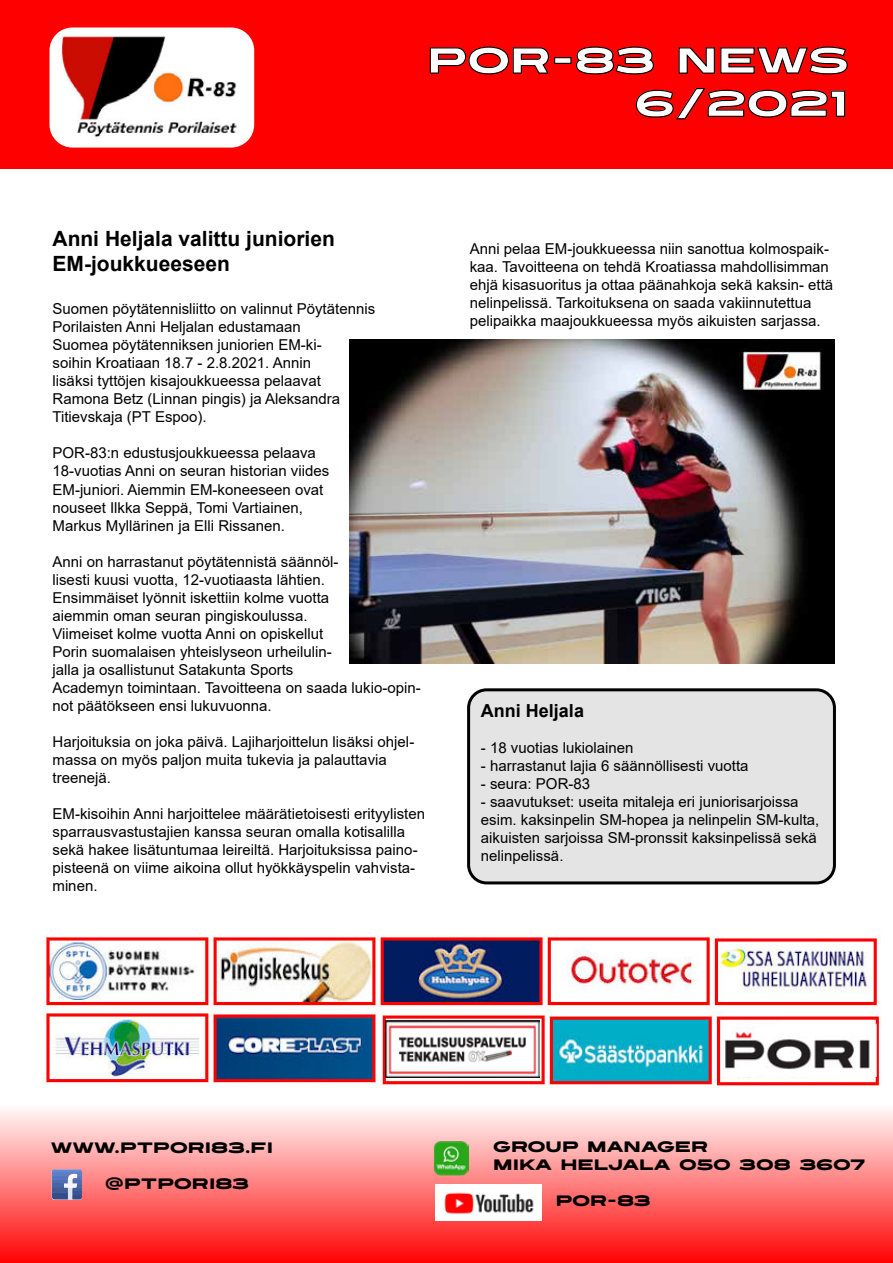
<style>
.page{position:relative;width:893px;height:1263px;background:#fff}
.page>*{position:absolute;margin:0;border:0;box-sizing:border-box;transform-origin:0 0}
.t1{font:700 36px/43.2px "PORI Sans";color:#fff;text-align:right}
.t2{font:700 21px/25.2px "Arial";color:#000}
.t3{font:700 18px "Arial";color:#000}
.t4{font:15px/18px "Arial";color:#000}
.t5{font:700 15px/18px "PORI Sans";color:#000}
</style>
<div class="page">
<div style="left:0;top:1102px;width:893px;height:161px;background:linear-gradient(to bottom,#fff,#ff0404)"></div>
<div style="left:0;top:0;width:893px;height:168px;background:#f00"></div>
<img style="left:50px;top:28px;width:204px;height:120px">
<img style="left:433px;top:1140px;width:36px;height:35px">
<svg style="left:429px;top:46px;width:120px;height:29px"></svg>
<div style="left:554px;top:57px;width:18px;height:7px;border:1px solid #000"></div>
<svg style="left:576px;top:46px;width:78px;height:29px"></svg>
<svg style="left:678px;top:46px;width:170px;height:29px"></svg>
<svg style="left:635px;top:88px;width:211px;height:32px"></svg>
<svg style="left:52px;top:1169px;width:30px;height:31px"></svg>
<img style="left:436px;top:1184px;width:105px;height:36px">
<img style="left:42px;top:935px;width:839px;height:151px">
<img style="left:385px;top:1021px;width:155px;height:56px">
<img style="left:350px;top:339px;width:484px;height:325px">
<div style="left:469px;top:690px;width:365px;height:193px;background:#e4e4e4;border-radius:18px"></div>
<div style="left:467px;top:688px;width:369px;height:196px;border:3px solid #000;border-radius:18px"></div>
<h1 class="t1" style="left:427px;top:38px;width:423px">POR-83 NEWS<br>6/2021</h1>
<h2 class="t2" style="left:52px;top:226px;width:284px">Anni Heljala valittu juniorien<br>EM-joukkueeseen</h2>
<p class="t4" style="left:52px;top:300px;width:324px">Suomen pöytätennisliitto on valinnut Pöytätennis Porilaisten Anni Heljalan edustamaan<br>Suomea pöytätenniksen juniorien EM-ki-<br>soihin Kroatiaan 18.7 - 2.8.2021. Annin<br>lisäksi tyttöjen kisajoukkueessa pelaavat Ramona Betz (Linnan pingis) ja Aleksandra Titievskaja (PT Espoo).</p>
<p class="t4" style="left:52px;top:444px;width:278px">POR-83:n edustusjoukkueessa pelaava 18-vuotias Anni on seuran historian viides EM-juniori. Aiemmin EM-koneeseen ovat nouseet Ilkka Seppä, Tomi Vartiainen, Markus Myllärinen ja Elli Rissanen.</p>
<p class="t4" style="left:52px;top:552px;width:370px">Anni on harrastanut pöytätennistä säännöl-<br>lisesti kuusi vuotta, 12-vuotiaasta lähtien.<br>Ensimmäiset lyönnit iskettiin kolme vuotta<br>aiemmin oman seuran pingiskoulussa.<br>Viimeiset kolme vuotta Anni on opiskellut<br>Porin suomalaisen yhteislyseon urheilulin-<br>jalla ja osallistunut Satakunta Sports<br>Academyn toimintaan. Tavoitteena on saada lukio-opin&shy;not päätökseen ensi lukuvuonna.</p>
<p class="t4" style="left:52px;top:732px;width:363px">Harjoituksia on joka päivä. Lajiharjoittelun lisäksi ohjel&shy;massa on myös paljon muita tukevia ja palauttavia treenejä.</p>
<p class="t4" style="left:52px;top:804px;width:374px">EM-kisoihin Anni harjoittelee määrätietoisesti erityylisten sparrausvastustajien kanssa seuran omalla kotisalilla sekä hakee lisätuntumaa leireiltä. Harjoituksissa paino&shy;pisteenä on viime aikoina ollut hyökkäyspelin vahvista&shy;minen.</p>
<p class="t4" style="left:470px;top:240px;width:365px">Anni pelaa EM-joukkueessa niin sanottua kolmospaik&shy;kaa. Tavoitteena on tehdä Kroatiassa mahdollisimman ehjä kisasuoritus ja ottaa päänahkoja sekä kaksin- että nelinpelissä. Tarkoituksena on saada vakiinnutettua pelipaikka maajoukkueessa myös aikuisten sarjassa.</p>
<p class="t3" style="left:481px;top:698px;width:105px">Anni Heljala</p>
<p class="t4" style="left:481px;top:739px;width:154px">- 18 vuotias lukiolainen</p>
<p class="t4" style="left:481px;top:757px;width:269px">- harrastanut lajia 6 säännöllisesti vuotta</p>
<p class="t4" style="left:481px;top:775px;width:111px">- seura: POR-83</p>
<p class="t4" style="left:481px;top:793px;width:340px">- saavutukset: useita mitaleja eri juniorisarjoissa esim. kaksinpelin SM-hopea ja nelinpelin SM-kulta, aikuisten sarjoissa SM-pronssit kaksinpelissä sekä nelinpelissä.</p>
<p class="t5" style="left:51px;top:1139px;width:224px">WWW.PTPORI83.FI</p>
<p class="t5" style="left:105px;top:1175px;width:146px">@PTPORI83</p>
<p class="t5" style="left:493px;top:1138px;width:373px">GROUP MANAGER<br>MIKA HELJALA 050 308 3607</p>
<p class="t5" style="left:556px;top:1192px;width:97px">POR-83</p>
</div>
